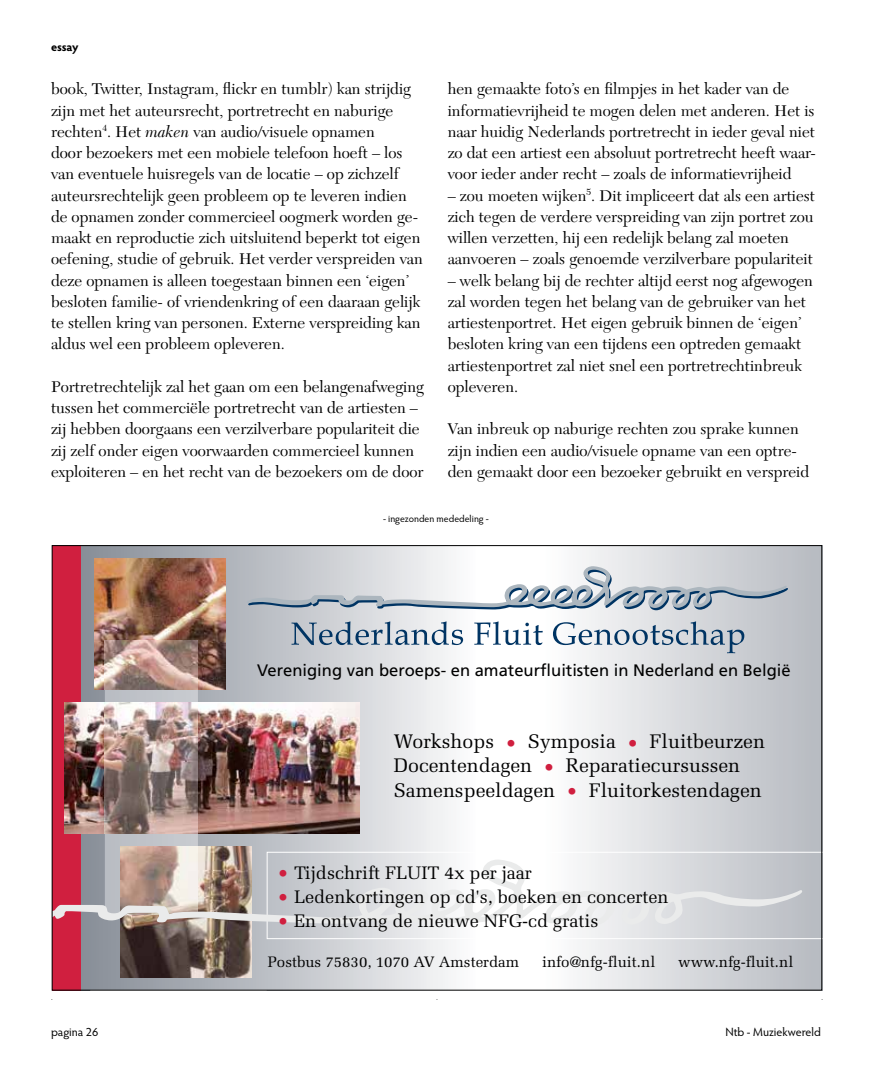
<style>
.page{position:relative;width:872px;height:1085px;background:#fff}
.page>*{position:absolute;margin:0;border:0;box-sizing:border-box;transform-origin:0 0}
.t1{font:19.65px/24.2px "Melior";color:#000}
.t2{font:18.15px "Melior";color:#000}
.t3{font:16.65px "Frutiger";color:#000}
.t4{font:16.2px/21.3px "New Caledonia";color:#000}
.t5{font:15.15px "Melior";color:#000}
.t6{font:12px "Hypatia Sans Pro";color:#000}
.t7{font:700 12px "Hypatia Sans Pro";letter-spacing:-.015em;color:#000}
.t8{font:9.75px "Hypatia Sans Pro";color:#000}
.s1{font-style:italic}
.s2{color:#d01f3f}
.s3{font-size:19.65px;color:#d01f3f}
</style>
<div class="page">
<img style="left:51px;top:545px;width:772px;height:446px">
<p class="t7" style="left:51px;top:38px;width:29px">essay</p>
<p class="t4" style="left:51px;top:79px;width:373px">book, Twitter, Instagram, flickr en tumblr) kan strijdig zijn met het auteursrecht, portretrecht en naburige rechten<sup>4</sup>. Het <span class="s1">maken</span> van audio/visuele opnamen<br>door bezoekers met een mobiele telefoon hoeft – los van eventuele huisregels van de locatie – op zichzelf auteursrechtelijk geen probleem op te leveren indien de opnamen zonder commercieel oogmerk worden ge&shy;maakt en reproductie zich uitsluitend beperkt tot eigen oefening, studie of gebruik. Het verder verspreiden van deze opnamen is alleen toegestaan binnen een ‘eigen’ besloten familie- of vriendenkring of een daaraan gelijk te stellen kring van personen. Externe verspreiding kan aldus wel een probleem opleveren.</p>
<p class="t4" style="left:51px;top:376px;width:374px">Portretrechtelijk zal het gaan om een belangenafweging tussen het commerciële portretrecht van de artiesten – zij hebben doorgaans een verzilverbare populariteit die zij zelf onder eigen voorwaarden commercieel kunnen exploiteren – en het recht van de bezoekers om de door</p>
<p class="t4" style="left:448px;top:79px;width:369px">hen gemaakte foto’s en filmpjes in het kader van de informatievrijheid te mogen delen met anderen. Het is naar huidig Nederlands portretrecht in ieder geval niet zo dat een artiest een absoluut portretrecht heeft waar&shy;voor ieder ander recht – zoals de informatievrijheid</p>
<p class="t4" style="left:448px;top:185px;width:369px">– zou moeten wijken<sup>5</sup>. Dit impliceert dat als een artiest zich tegen de verdere verspreiding van zijn portret zou willen verzetten, hij een redelijk belang zal moeten aanvoeren – zoals genoemde verzilverbare populariteit</p>
<p class="t4" style="left:448px;top:270px;width:367px">– welk belang bij de rechter altijd eerst nog afgewogen zal worden tegen het belang van de gebruiker van het artiestenportret. Het eigen gebruik binnen de ‘eigen’ besloten kring van een tijdens een optreden gemaakt artiestenportret zal niet snel een portretrechtinbreuk opleveren.</p>
<p class="t4" style="left:448px;top:418px;width:363px">Van inbreuk op naburige rechten zou sprake kunnen zijn indien een audio/visuele opname van een optre&shy;den gemaakt door een bezoeker gebruikt en verspreid</p>
<p class="t8" style="left:383px;top:511px;width:107px">- ingezonden mededeling -</p>
<p class="t3" style="left:257px;top:660px;width:535px">Vereniging van beroeps- en amateurfluitisten in Nederland en België</p>
<p class="t1" style="left:394px;top:729px;width:372px">Workshops <span class="s2">•</span> Symposia <span class="s2">•</span> Fluitbeurzen<br>Docentendagen <span class="s2">•</span> Reparatiecursussen<br>Samenspeeldagen <span class="s2">•</span> Fluitorkestendagen</p>
<p class="t2" style="left:277px;top:861px;width:256px"><span class="s3">•</span> Tijdschrift FLUIT 4x per jaar</p>
<p class="t2" style="left:277px;top:885px;width:393px"><span class="s3">•</span> Ledenkortingen op cd's, boeken en concerten</p>
<p class="t2" style="left:277px;top:909px;width:323px"><span class="s3">•</span> En ontvang de nieuwe NFG-cd gratis</p>
<p class="t5" style="left:268px;top:952px;width:253px">Postbus 75830, 1070 AV Amsterdam</p>
<p class="t5" style="left:542px;top:952px;width:115px">info@nfg-fluit.nl</p>
<p class="t5" style="left:678px;top:952px;width:117px">www.nfg-fluit.nl</p>
<p class="t6" style="left:51px;top:1024px;width:49px">pagina 26</p>
<p class="t6" style="left:725px;top:1024px;width:97px">Ntb - Muziekwereld</p>
</div>
